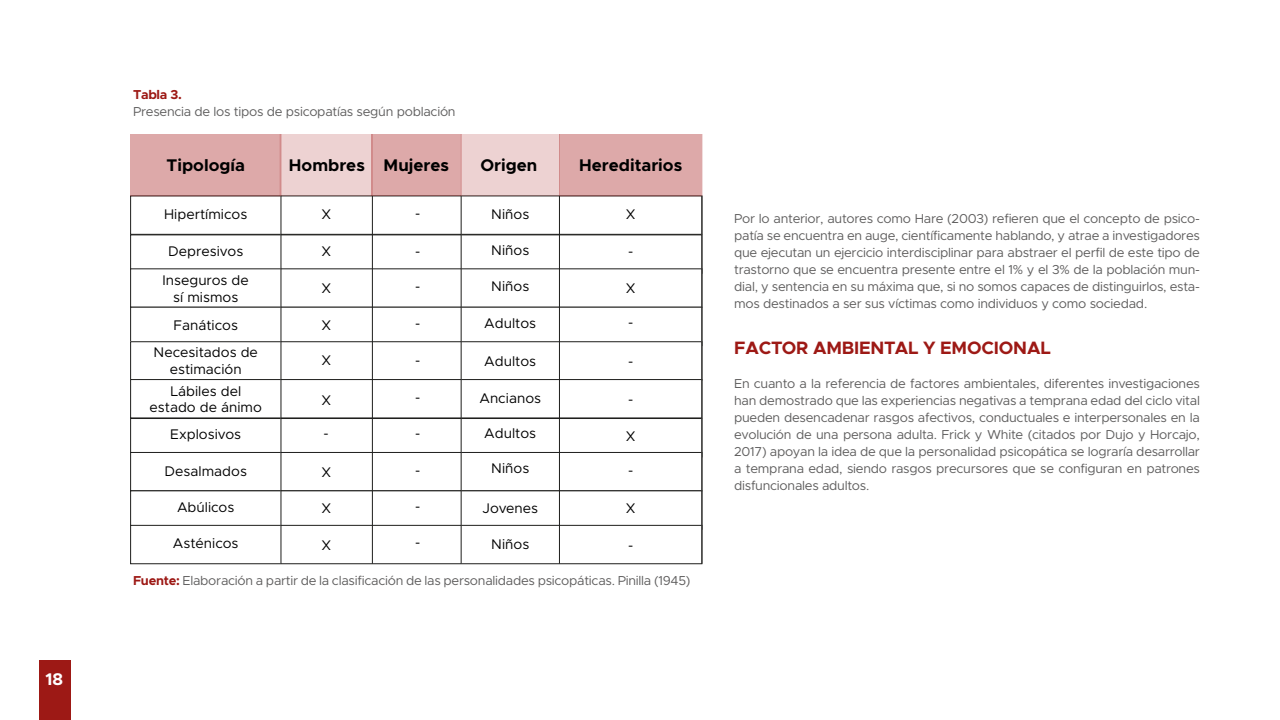
<style>
.page{position:relative;width:1280px;height:720px;background:#fff}
.page>*{position:absolute;margin:0;border:0;box-sizing:border-box;transform-origin:0 0}
.t1{font:700 18px "Metropolis";letter-spacing:-.01em;color:#9d1915}
.t2{font:700 17px "Metropolis";color:#000}
.t3{font:700 17px "Metropolis";color:#fff}
.t4{font:14px/27.5px "Metropolis";color:#000;text-align:center}
.t5{font:13px/17px "Metropolis";letter-spacing:-.02em;color:#5f5e5e;text-align:justify}
.t6{font:700 13px "Metropolis";letter-spacing:-.02em;color:#9d1915}
.s1{font-weight:700;color:#9d1915}
</style>
<div class="page">
<div style="left:39px;top:660px;width:32px;height:60px;background:#9d1915"></div>
<div style="left:130px;top:196px;width:572px;height:39px;border:1px solid #1d1d1b"></div>
<div style="left:130px;top:341px;width:572px;height:39px;border:1px solid #1d1d1b"></div>
<div style="left:130px;top:379px;width:572px;height:39px;border:1px solid #1d1d1b"></div>
<div style="left:130px;top:418px;width:572px;height:39px;border:1px solid #1d1d1b"></div>
<div style="left:131px;top:452px;width:571px;height:39px;background:#fff"></div>
<div style="left:130px;top:452px;width:572px;height:39px;border:1px solid #1d1d1b"></div>
<div style="left:130px;top:525px;width:572px;height:39px;border:1px solid #1d1d1b"></div>
<div style="left:131px;top:134px;width:150px;height:62px;background:#dda9a9"></div>
<div style="left:372px;top:134px;width:89px;height:62px;background:#dda9a9"></div>
<div style="left:559px;top:134px;width:143px;height:62px;background:#dda9a9"></div>
<div style="left:280px;top:134px;width:92px;height:62px;background:#edd2d2"></div>
<div style="left:461px;top:134px;width:98px;height:62px;background:#edd2d2"></div>
<hr style="left:281px;top:196px;width:1px;height:368px;background:#1d1d1b">
<hr style="left:372px;top:196px;width:1px;height:368px;background:#1d1d1b">
<hr style="left:461px;top:196px;width:1px;height:368px;background:#1d1d1b">
<hr style="left:559px;top:196px;width:1px;height:368px;background:#1d1d1b">
<hr style="left:702px;top:196px;width:1px;height:368px;background:#1d1d1b">
<h2 class="t3" style="left:45px;top:668px;width:19px">18</h2>
<p class="t6" style="left:133px;top:87px;width:50px">Tabla 3.</p>
<p class="t5" style="left:133px;top:103px;width:324px">Presencia de los tipos de psicopatías según población</p>
<h2 class="t2" style="left:167px;top:154px;width:80px">Tipología</h2>
<h2 class="t2" style="left:289px;top:154px;width:162px">Hombres Mujeres</h2>
<h2 class="t2" style="left:481px;top:154px;width:58px">Origen</h2>
<h2 class="t2" style="left:579px;top:154px;width:105px">Hereditarios</h2>
<p class="t4" style="left:164px;top:200px;width:85px">Hipertímicos</p>
<p class="t4" style="left:321px;top:200px;width:11px">X</p>
<p class="t4" style="left:626px;top:200px;width:11px">X</p>
<p class="t4" style="left:491px;top:200px;width:39px">Niños</p>
<p class="t4" style="left:491px;top:237px;width:39px">Niños</p>
<p class="t4" style="left:415px;top:199px;width:7px">-</p>
<p class="t4" style="left:415px;top:238px;width:7px">-</p>
<p class="t4" style="left:628px;top:238px;width:7px">-</p>
<p class="t4" style="left:163px;top:237px;width:88px;line-height:28.6px">Depresivos<br>Inseguros de</p>
<p class="t4" style="left:154px;top:283px;width:106px">sí mismos<br>Fanáticos<br>Necesitados de</p>
<p class="t4" style="left:170px;top:358px;width:74px;line-height:21.9px;text-align:left">estimación<br>Lábiles del</p>
<p class="t4" style="left:150px;top:394px;width:114px;line-height:26.7px">estado de ánimo<br>Explosivos</p>
<p class="t4" style="left:165px;top:457px;width:84px">Desalmados</p>
<p class="t4" style="left:177px;top:493px;width:59px">Abúlicos</p>
<p class="t4" style="left:173px;top:530px;width:67px">Asténicos</p>
<p class="t4" style="left:321px;top:238px;width:11px">X</p>
<p class="t4" style="left:321px;top:274px;width:11px">X</p>
<p class="t4" style="left:321px;top:312px;width:11px">X</p>
<p class="t4" style="left:321px;top:347px;width:11px">X</p>
<p class="t4" style="left:321px;top:387px;width:11px">X</p>
<p class="t4" style="left:491px;top:272px;width:39px">Niños</p>
<p class="t4" style="left:626px;top:274px;width:11px">X</p>
<p class="t4" style="left:415px;top:272px;width:7px">-</p>
<p class="t4" style="left:415px;top:310px;width:7px">-</p>
<p class="t4" style="left:415px;top:347px;width:7px">-</p>
<p class="t4" style="left:415px;top:383px;width:7px">-</p>
<p class="t4" style="left:415px;top:420px;width:7px">-</p>
<p class="t4" style="left:415px;top:456px;width:7px">-</p>
<p class="t4" style="left:415px;top:492px;width:7px">-</p>
<p class="t4" style="left:415px;top:529px;width:7px">-</p>
<p class="t4" style="left:484px;top:310px;width:53px">Adultos</p>
<p class="t4" style="left:484px;top:347px;width:53px">Adultos</p>
<p class="t4" style="left:628px;top:309px;width:7px">-</p>
<p class="t4" style="left:628px;top:347px;width:7px">-</p>
<p class="t4" style="left:628px;top:385px;width:7px">-</p>
<p class="t4" style="left:479px;top:384px;width:63px">Ancianos</p>
<p class="t4" style="left:484px;top:420px;width:53px">Adultos</p>
<p class="t4" style="left:626px;top:422px;width:11px">X</p>
<p class="t4" style="left:324px;top:420px;width:7px">-</p>
<p class="t4" style="left:491px;top:454px;width:39px">Niños</p>
<p class="t4" style="left:483px;top:494px;width:57px">Jovenes</p>
<p class="t4" style="left:321px;top:458px;width:11px">X</p>
<p class="t4" style="left:628px;top:456px;width:7px">-</p>
<p class="t4" style="left:626px;top:494px;width:11px">X</p>
<p class="t4" style="left:321px;top:494px;width:11px">X</p>
<p class="t4" style="left:321px;top:532px;width:11px">X</p>
<p class="t4" style="left:491px;top:531px;width:39px">Niños</p>
<p class="t4" style="left:628px;top:532px;width:7px">-</p>
<p class="t5" style="left:133px;top:572px;width:559px"><span class="s1">Fuente:</span> Elaboración a partir de la clasificación de las personalidades psicopáticas. Pinilla (1945)</p>
<p class="t5" style="left:734px;top:210px;width:467px">Por lo anterior, autores como Hare (2003) refieren que el concepto de psico&shy;patía se encuentra en auge, científicamente hablando, y atrae a investigadores que ejecutan un ejercicio interdisciplinar para abstraer el perfil de este tipo de trastorno que se encuentra presente entre el 1% y el 3% de la población mun&shy;dial, y sentencia en su máxima que, si no somos capaces de distinguirlos, esta&shy;mos destinados a ser sus víctimas como individuos y como sociedad.</p>
<h1 class="t1" style="left:734px;top:336px;width:318px">FACTOR AMBIENTAL Y EMOCIONAL</h1>
<p class="t5" style="left:734px;top:375px;width:467px">En cuanto a la referencia de factores ambientales, diferentes investigaciones han demostrado que las experiencias negativas a temprana edad del ciclo vital pueden desencadenar rasgos afectivos, conductuales e interpersonales en la evolución de una persona adulta. Frick y White (citados por Dujo y Horcajo, 2017) apoyan la idea de que la personalidad psicopática se lograría desarrollar a temprana edad, siendo rasgos precursores que se configuran en patrones disfuncionales adultos.</p>
</div>
